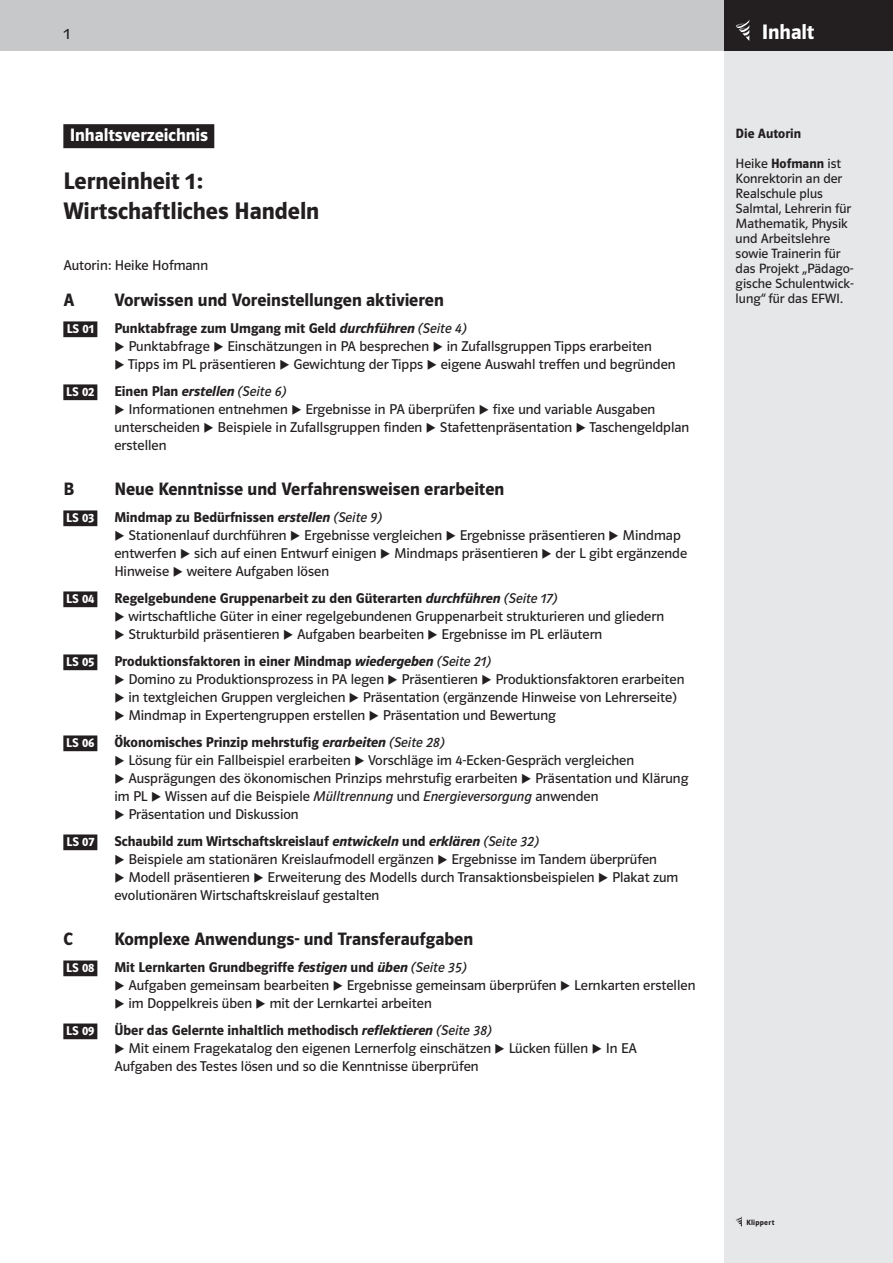
<style>
.page{position:relative;width:893px;height:1263px;background:#fff}
.page>*{position:absolute;margin:0;border:0;box-sizing:border-box;transform-origin:0 0}
.t1{font:24px/30px "Polo ST11 K Hfett";color:#231f20}
.t2{font:21px "Polo ST11 K Hfett";letter-spacing:-.005em;color:#fff}
.t3{font:18px "Polo ST11 K Hfett";color:#231f20}
.t4{font:18px "Polo ST11 K Hfett";letter-spacing:-.005em;color:#fff}
.t5{font:15.75px "Polo ST11 K Buch";color:#231f20}
.t6{font:14.25px/18px "Polo ST11 K Buch";color:#231f20}
.t7{font:14.25px "Polo ST11 K Hfett";color:#231f20}
.t8{font:13.5px/15px "Polo ST11 K Buch";color:#231f20}
.t9{font:13.5px "Polo ST11 K Hfett";color:#231f20}
.t10{font:12.75px "Polo ST11 K Hfett";color:#fff}
.t11{font:7.65px "Polo ST11 K Hfett";letter-spacing:.03em;color:#231f20}
.s1{font-family:"Polo ST11 K Hfett Kursiv"}
.s2{font-family:"Polo ST11 K Buch Kursiv"}
.s3{font-family:"Polo ST11 K Hfett"}
.s4{font-family:"Polo ST11 K Leicht"}
</style>
<div class="page">
<div style="left:724px;top:0;width:169px;height:1263px;background:#e6e7e9"></div>
<svg style="left:735px;top:1216px;width:7px;height:11px"></svg>
<div style="left:0;top:0;width:893px;height:51px;background:#c7c8ca"></div>
<div style="left:724px;top:0;width:169px;height:51px;background:#231f20"></div>
<svg style="left:735px;top:20px;width:15px;height:21px"></svg>
<div style="left:63px;top:124px;width:151px;height:24px;background:#231f20"></div>
<div style="left:63px;top:321px;width:34px;height:16px;background:#231f20"></div>
<div style="left:63px;top:384px;width:34px;height:16px;background:#231f20"></div>
<div style="left:63px;top:510px;width:34px;height:16px;background:#231f20"></div>
<div style="left:63px;top:591px;width:34px;height:16px;background:#231f20"></div>
<div style="left:63px;top:654px;width:34px;height:16px;background:#231f20"></div>
<div style="left:63px;top:735px;width:34px;height:16px;background:#231f20"></div>
<div style="left:63px;top:834px;width:34px;height:16px;background:#231f20"></div>
<div style="left:63px;top:960px;width:34px;height:16px;background:#231f20"></div>
<div style="left:63px;top:1023px;width:34px;height:16px;background:#231f20"></div>
<p class="t5" style="left:63px;top:25px;width:8px">1</p>
<h2 class="t2" style="left:762px;top:20px;width:54px">Inhalt</h2>
<p class="t4" style="left:70px;top:125px;width:140px">Inhaltsverzeichnis</p>
<h1 class="t1" style="left:63px;top:166px;width:257px">Lerneinheit 1:<br>Wirtschaftliches Handeln</h1>
<p class="t6" style="left:63px;top:256px;width:146px">Autorin: Heike Hofmann</p>
<p class="t3" style="left:63px;top:290px;width:12px">A</p>
<p class="t3" style="left:114px;top:290px;width:331px">Vorwissen und Voreinstellungen aktivieren</p>
<p class="t10" style="left:67px;top:322px;width:29px">LS 01</p>
<p class="t7" style="left:114px;top:320px;width:354px">Punktabfrage zum Umgang mit Geld <span class="s1">durchführen</span> <span class="s2">(Seite 4)</span></p>
<p class="t6" style="left:114px;top:337px;width:539px">◆ Punktabfrage ◆ Einschätzungen in PA besprechen ◆ in Zufallsgruppen Tipps erarbeiten</p>
<p class="t6" style="left:114px;top:355px;width:563px">◆ Tipps im PL präsentieren ◆ Gewichtung der Tipps ◆ eigene Auswahl treffen und begründen</p>
<p class="t10" style="left:66px;top:385px;width:30px">LS 02</p>
<p class="t7" style="left:114px;top:383px;width:173px">Einen Plan <span class="s1">erstellen</span> <span class="s2">(Seite 6)</span></p>
<p class="t6" style="left:114px;top:400px;width:576px">◆ Informationen entnehmen ◆ Ergebnisse in PA überprüfen ◆ fixe und variable Ausgaben unterscheiden ◆ Beispiele in Zufallsgruppen finden ◆ Stafettenpräsentation ◆ Taschengeldplan erstellen</p>
<p class="t3" style="left:63px;top:479px;width:12px">B</p>
<p class="t3" style="left:114px;top:479px;width:391px">Neue Kenntnisse und Verfahrensweisen erarbeiten</p>
<p class="t10" style="left:66px;top:511px;width:30px">LS 03</p>
<p class="t7" style="left:114px;top:509px;width:269px">Mindmap zu Bedürfnissen <span class="s1">erstellen</span> <span class="s2">(Seite 9)</span></p>
<p class="t6" style="left:114px;top:526px;width:574px">◆ Stationenlauf durchführen ◆ Ergebnisse vergleichen ◆ Ergebnisse präsentieren ◆ Mindmap entwerfen ◆ sich auf einen Entwurf einigen ◆ Mindmaps präsentieren ◆ der L gibt ergänzende<br>Hinweise ◆ weitere Aufgaben lösen</p>
<p class="t10" style="left:66px;top:592px;width:30px">LS 04</p>
<p class="t7" style="left:114px;top:590px;width:444px">Regelgebundene Gruppenarbeit zu den Güterarten <span class="s1">durchführen</span> <span class="s2">(Seite 17)</span></p>
<p class="t6" style="left:114px;top:607px;width:551px">◆ wirtschaftliche Güter in einer regelgebundenen Gruppenarbeit strukturieren und gliedern</p>
<p class="t6" style="left:114px;top:625px;width:489px">◆ Strukturbild präsentieren ◆ Aufgaben bearbeiten ◆ Ergebnisse im PL erläutern</p>
<p class="t10" style="left:66px;top:655px;width:30px">LS 05</p>
<p class="t7" style="left:114px;top:653px;width:378px">Produktionsfaktoren in einer Mindmap <span class="s1">wiedergeben</span> <span class="s2">(Seite 21)</span></p>
<p class="t6" style="left:114px;top:670px;width:572px">◆ Domino zu Produktionsprozess in PA legen ◆ Präsentieren ◆ Produktionsfaktoren erarbeiten</p>
<p class="t6" style="left:114px;top:688px;width:564px">◆ in textgleichen Gruppen vergleichen ◆ Präsentation (ergänzende Hinweise von Lehrerseite)</p>
<p class="t6" style="left:114px;top:706px;width:443px">◆ Mindmap in Expertengruppen erstellen ◆ Präsentation und Bewertung</p>
<p class="t10" style="left:66px;top:736px;width:30px">LS 06</p>
<p class="t7" style="left:114px;top:734px;width:332px">Ökonomisches Prinzip mehrstufig <span class="s1">erarbeiten</span> <span class="s2">(Seite 28)</span></p>
<p class="t6" style="left:114px;top:751px;width:521px">◆ Lösung für ein Fallbeispiel erarbeiten ◆ Vorschläge im 4-Ecken-Gespräch vergleichen</p>
<p class="t6" style="left:114px;top:769px;width:576px">◆ Ausprägungen des ökonomischen Prinzips mehrstufig erarbeiten ◆ Präsentation und Klärung im PL ◆ Wissen auf die Beispiele <span class="s2">Mülltrennung</span> und <span class="s2">Energieversorgung</span> anwenden</p>
<p class="t6" style="left:114px;top:805px;width:186px">◆ Präsentation und Diskussion</p>
<p class="t10" style="left:67px;top:835px;width:29px">LS 07</p>
<p class="t7" style="left:114px;top:833px;width:426px">Schaubild zum Wirtschaftskreislauf <span class="s1">entwickeln</span> und <span class="s1">erklären</span> <span class="s2">(Seite 32)</span></p>
<p class="t6" style="left:114px;top:850px;width:544px">◆ Beispiele am stationären Kreislaufmodell ergänzen ◆ Ergebnisse im Tandem überprüfen</p>
<p class="t6" style="left:114px;top:868px;width:565px">◆ Modell präsentieren ◆ Erweiterung des Modells durch Transaktionsbeispielen ◆ Plakat zum evolutionären Wirtschaftskreislauf gestalten</p>
<p class="t3" style="left:63px;top:929px;width:11px">C</p>
<p class="t3" style="left:114px;top:929px;width:360px">Komplexe Anwendungs- und Transferaufgaben</p>
<p class="t10" style="left:66px;top:961px;width:30px">LS 08</p>
<p class="t7" style="left:114px;top:959px;width:354px">Mit Lernkarten Grundbegriffe <span class="s1">festigen</span> und <span class="s1">üben</span> <span class="s2">(Seite 35)</span></p>
<p class="t6" style="left:114px;top:976px;width:583px">◆ Aufgaben gemeinsam bearbeiten ◆ Ergebnisse gemeinsam überprüfen ◆ Lernkarten erstellen</p>
<p class="t6" style="left:114px;top:994px;width:319px">◆ im Doppelkreis üben ◆ mit der Lernkartei arbeiten</p>
<p class="t10" style="left:66px;top:1024px;width:30px">LS 09</p>
<p class="t7" style="left:114px;top:1022px;width:379px">Über das Gelernte inhaltlich methodisch <span class="s1">reflektieren</span> <span class="s2">(Seite 38)</span></p>
<p class="t6" style="left:114px;top:1039px;width:524px">◆ Mit einem Fragekatalog den eigenen Lernerfolg einschätzen ◆ Lücken füllen ◆ In EA<br>Aufgaben des Testes lösen und so die Kenntnisse überprüfen</p>
<p class="t9" style="left:736px;top:126px;width:67px">Die Autorin</p>
<p class="t8" style="left:736px;top:156px;width:120px">Heike <span class="s3">Hofmann</span> ist<br>Konrektorin an der<br>Realschule plus<br>Salmtal, Lehrerin für<br>Mathematik, Physik und Arbeitslehre sowie Trainerin für das Projekt „Pädago&shy;gische Schulentwick&shy;lung“ für das EFWI.</p>
<p class="t11" style="left:746px;top:1218px;width:62px">Klippert <span class="s4">bei Klett</span></p>
</div>
